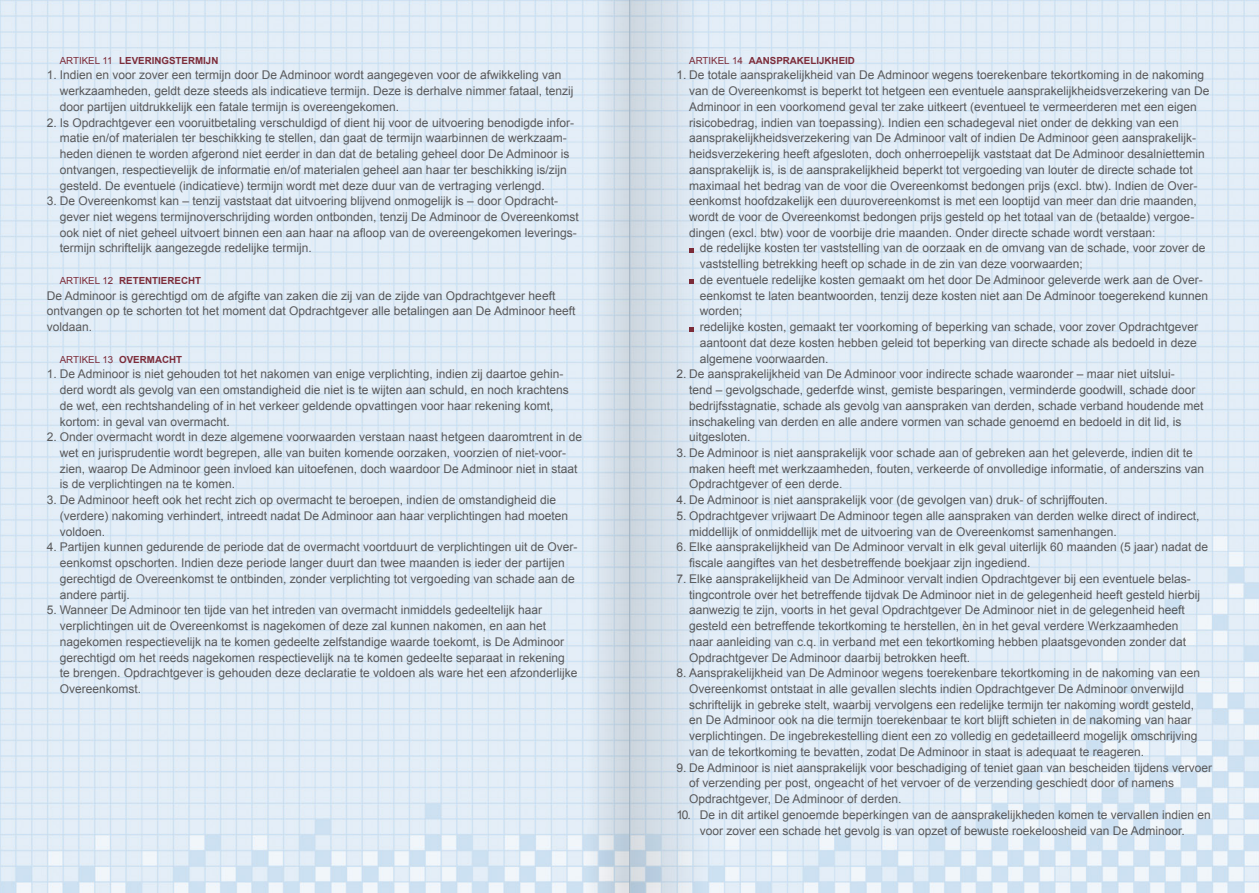
<style>
.page{position:relative;width:1259px;height:893px;background:#fff}
.page>*{position:absolute;margin:0;border:0;box-sizing:border-box;transform-origin:0 0}
.t1{font:12px/15.8px "Arial";color:#58585a}
.t2{font:700 9.75px "Arial";color:#7d2c39}
.t3{font:9.75px "Arial";color:#7d2c39}
.s1{font-weight:400}
.s2{font-weight:700}
</style>
<div class="page">
<img style="left:0;top:0;width:1259px;height:893px">
<svg style="left:584px;top:0;width:45px;height:893px;background:#d6e1ec"></svg>
<svg style="left:629px;top:0;width:85px;height:893px;background:#d4dfea"></svg>
<p class="t2" style="left:60px;top:54px;width:160px"><span class="s1">ARTIKEL 11</span> LEVERINGSTERMIJN</p>
<p class="t1" style="left:60px;top:67px;width:515px;text-indent:-13px">1. Indien en voor zover een termijn door De Adminoor wordt aangegeven voor de afwikkeling van werkzaamheden, geldt deze steeds als indicatieve termijn. Deze is derhalve nimmer fataal, tenzij door partijen uitdrukkelijk een fatale termijn is overeengekomen.</p>
<p class="t1" style="left:60px;top:115px;width:516px;text-indent:-13px">2. Is Opdrachtgever een vooruitbetaling verschuldigd of dient hij voor de uitvoering benodigde infor&shy;matie en/of materialen ter beschikking te stellen, dan gaat de termijn waarbinnen de werkzaam&shy;heden dienen te worden afgerond niet eerder in dan dat de betaling geheel door De Adminoor is ontvangen, respectievelijk de informatie en/of materialen geheel aan haar ter beschikking is/zijn gesteld. De eventuele (indicatieve) termijn wordt met deze duur van de vertraging verlengd.</p>
<p class="t1" style="left:60px;top:193px;width:520px;text-indent:-13px">3. De Overeenkomst kan – tenzij vaststaat dat uitvoering blijvend onmogelijk is – door Opdracht&shy;gever niet wegens termijnoverschrijding worden ontbonden, tenzij De Adminoor de Overeenkomst ook niet of niet geheel uitvoert binnen een aan haar na afloop van de overeengekomen leverings&shy;termijn schriftelijk aangezegde redelijke termijn.</p>
<p class="t2" style="left:60px;top:274px;width:143px"><span class="s1">ARTIKEL 12</span> RETENTIERECHT</p>
<p class="t1" style="left:47px;top:288px;width:530px">De Adminoor is gerechtigd om de afgifte van zaken die zij van de zijde van Opdrachtgever heeft ontvangen op te schorten tot het moment dat Opdrachtgever alle betalingen aan De Adminoor heeft voldaan.</p>
<p class="t3" style="left:60px;top:353px;width:124px">ARTIKEL 13 <span class="s2">OVERMACHT</span></p>
<p class="t1" style="left:60px;top:366px;width:510px;text-indent:-13px">1. De Adminoor is niet gehouden tot het nakomen van enige verplichting, indien zij daartoe gehin&shy;derd wordt als gevolg van een omstandigheid die niet is te wijten aan schuld, en noch krachtens de wet, een rechtshandeling of in het verkeer geldende opvattingen voor haar rekening komt, kortom: in geval van overmacht.</p>
<p class="t1" style="left:60px;top:429px;width:524px;text-indent:-13px">2. Onder overmacht wordt in deze algemene voorwaarden verstaan naast hetgeen daaromtrent in de wet en jurisprudentie wordt begrepen, alle van buiten komende oorzaken, voorzien of niet-voor&shy;zien, waarop De Adminoor geen invloed kan uitoefenen, doch waardoor De Adminoor niet in staat is de verplichtingen na te komen.</p>
<p class="t1" style="left:60px;top:492px;width:510px;text-indent:-13px">3. De Adminoor heeft ook het recht zich op overmacht te beroepen, indien de omstandigheid die (verdere) nakoming verhindert, intreedt nadat De Adminoor aan haar verplichtingen had moeten voldoen.</p>
<p class="t1" style="left:60px;top:539px;width:519px;text-indent:-13px">4. Partijen kunnen gedurende de periode dat de overmacht voortduurt de verplichtingen uit de Over&shy;eenkomst opschorten. Indien deze periode langer duurt dan twee maanden is ieder der partijen gerechtigd de Overeenkomst te ontbinden, zonder verplichting tot vergoeding van schade aan de andere partij.</p>
<p class="t1" style="left:60px;top:602px;width:519px;text-indent:-13px">5. Wanneer De Adminoor ten tijde van het intreden van overmacht inmiddels gedeeltelijk haar verplichtingen uit de Overeenkomst is nagekomen of deze zal kunnen nakomen, en aan het nagekomen respectievelijk na te komen gedeelte zelfstandige waarde toekomt, is De Adminoor gerechtigd om het reeds nagekomen respectievelijk na te komen gedeelte separaat in rekening te brengen. Opdrachtgever is gehouden deze declaratie te voldoen als ware het een afzonderlijke Overeenkomst.</p>
<p class="t2" style="left:689px;top:54px;width:167px"><span class="s1">ARTIKEL 14</span> AANSPRAKELIJKHEID</p>
<p class="t1" style="left:689px;top:67px;width:522px;text-indent:-13px">1. De totale aansprakelijkheid van De Adminoor wegens toerekenbare tekortkoming in de nakoming van de Overeenkomst is beperkt tot hetgeen een eventuele aansprakelijkheidsverzekering van De Adminoor in een voorkomend geval ter zake uitkeert (eventueel te vermeerderen met een eigen risicobedrag, indien van toepassing). Indien een schadegeval niet onder de dekking van een aansprakelijkheidsverzekering van De Adminoor valt of indien De Adminoor geen aansprakelijk&shy;heidsverzekering heeft afgesloten, doch onherroepelijk vaststaat dat De Adminoor desalniettemin aansprakelijk is, is de aansprakelijkheid beperkt tot vergoeding van louter de directe schade tot maximaal het bedrag van de voor die Overeenkomst bedongen prijs (excl. btw). Indien de Over&shy;eenkomst hoofdzakelijk een duurovereenkomst is met een looptijd van meer dan drie maanden, wordt de voor de Overeenkomst bedongen prijs gesteld op het totaal van de (betaalde) vergoe&shy;dingen (excl. btw) voor de voorbije drie maanden. Onder directe schade wordt verstaan:</p>
<p class="t1" style="left:700px;top:240px;width:510px">de redelijke kosten ter vaststelling van de oorzaak en de omvang van de schade, voor zover de vaststelling betrekking heeft op schade in de zin van deze voorwaarden;<br>de eventuele redelijke kosten gemaakt om het door De Adminoor geleverde werk aan de Over&shy;eenkomst te laten beantwoorden, tenzij deze kosten niet aan De Adminoor toegerekend kunnen worden;<br>redelijke kosten, gemaakt ter voorkoming of beperking van schade, voor zover Opdrachtgever aantoont dat deze kosten hebben geleid tot beperking van directe schade als bedoeld in deze algemene voorwaarden.</p>
<p class="t1" style="left:689px;top:366px;width:516px;text-indent:-13px">2. De aansprakelijkheid van De Adminoor voor indirecte schade waaronder – maar niet uitslui-<br>tend – gevolgschade, gederfde winst, gemiste besparingen, verminderde goodwill, schade door bedrijfsstagnatie, schade als gevolg van aanspraken van derden, schade verband houdende met inschakeling van derden en alle andere vormen van schade genoemd en bedoeld in dit lid, is uitgesloten.</p>
<p class="t1" style="left:689px;top:445px;width:516px;text-indent:-13px">3. De Adminoor is niet aansprakelijk voor schade aan of gebreken aan het geleverde, indien dit te maken heeft met werkzaamheden, fouten, verkeerde of onvolledige informatie, of anderszins van<br>Opdrachtgever of een derde.</p>
<p class="t1" style="left:676px;top:492px;width:433px">4. De Adminoor is niet aansprakelijk voor (de gevolgen van) druk- of schrijffouten.</p>
<p class="t1" style="left:689px;top:508px;width:512px;text-indent:-13px">5. Opdrachtgever vrijwaart De Adminoor tegen alle aanspraken van derden welke direct of indirect, middellijk of onmiddellijk met de uitvoering van de Overeenkomst samenhangen.</p>
<p class="t1" style="left:689px;top:539px;width:520px;text-indent:-13px">6. Elke aansprakelijkheid van De Adminoor vervalt in elk geval uiterlijk 60 maanden (5 jaar) nadat de fiscale aangiftes van het desbetreffende boekjaar zijn ingediend.</p>
<p class="t1" style="left:689px;top:571px;width:512px;text-indent:-13px">7. Elke aansprakelijkheid van De Adminoor vervalt indien Opdrachtgever bij een eventuele belas&shy;tingcontrole over het betreffende tijdvak De Adminoor niet in de gelegenheid heeft gesteld hierbij aanwezig te zijn, voorts in het geval Opdrachtgever De Adminoor niet in de gelegenheid heeft gesteld een betreffende tekortkoming te herstellen, èn in het geval verdere Werkzaamheden naar aanleiding van c.q. in verband met een tekortkoming hebben plaatsgevonden zonder dat Opdrachtgever De Adminoor daarbij betrokken heeft.</p>
<p class="t1" style="left:689px;top:665px;width:512px;text-indent:-13px">8. Aansprakelijkheid van De Adminoor wegens toerekenbare tekortkoming in de nakoming van een Overeenkomst ontstaat in alle gevallen slechts indien Opdrachtgever De Adminoor onverwijld schriftelijk in gebreke stelt, waarbij vervolgens een redelijke termijn ter nakoming wordt gesteld, en De Adminoor ook na die termijn toerekenbaar te kort blijft schieten in de nakoming van haar verplichtingen. De ingebrekestelling dient een zo volledig en gedetailleerd mogelijk omschrijving van de tekortkoming te bevatten, zodat De Adminoor in staat is adequaat te reageren.</p>
<p class="t1" style="left:689px;top:760px;width:524px;text-indent:-13px">9. De Adminoor is niet aansprakelijk voor beschadiging of teniet gaan van bescheiden tijdens vervoer of verzending per post, ongeacht of het vervoer of de verzending geschiedt door of namens<br>Opdrachtgever, De Adminoor of derden.</p>
<p class="t1" style="left:676px;top:807px;width:536px;text-align:center">10. De in dit artikel genoemde beperkingen van de aansprakelijkheden komen te vervallen indien en voor zover een schade het gevolg is van opzet of bewuste roekeloosheid van De Adminoor.</p>
</div>
